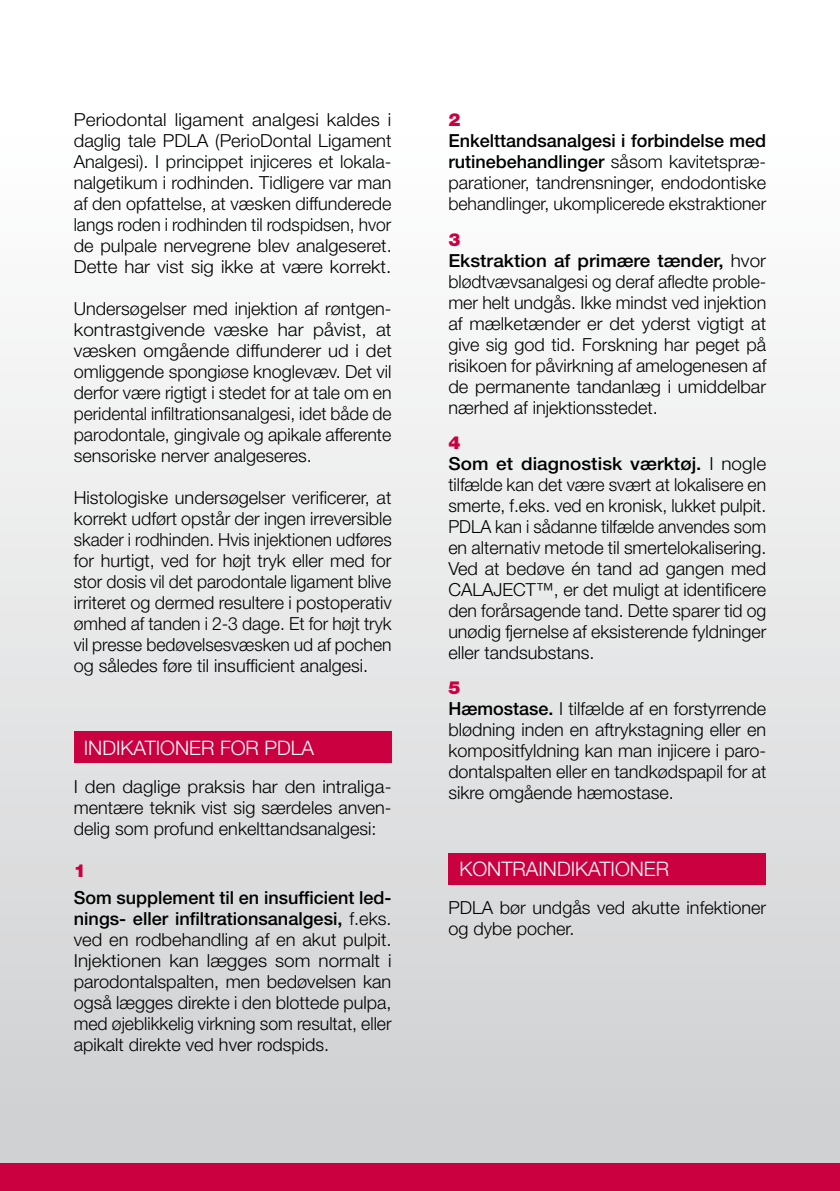
<style>
.page{position:relative;width:840px;height:1191px;background:#fff}
.page>*{position:absolute;margin:0;border:0;box-sizing:border-box;transform-origin:0 0}
.t1{font:300 20px "Helvetica Neue LT Std";color:#fff}
.t2{font:300 18px/21px "Helvetica Neue LT Std";color:#000;text-align:justify}
.t3{font:300 18px/21px "Helvetica Neue LT Std";color:#000;scale:1.05 1}
.t4{font:300 18px/21px "Helvetica Neue LT Std";color:#000;text-align:justify;scale:1.04 1}
.t5{font:900 18px "Helvetica Neue LT Std";color:#cb0040}
.s1{font-weight:500}
.s2{font-weight:900;color:#cb0040}
</style>
<div class="page">
<div style="left:0;top:126px;width:839px;height:1065px;background:linear-gradient(to bottom,#fff,#cdcdcf)"></div>
<div style="left:0;top:1162px;width:839px;height:29px;background:#cb0040"></div>
<div style="left:448px;top:853px;width:317px;height:31px;background:#cb0040"></div>
<div style="left:74px;top:732px;width:317px;height:31px;background:#cb0040"></div>
<p class="t3" style="left:74px;top:109px;width:304px;text-align:justify">Periodontal ligament analgesi kaldes i daglig tale PDLA (PerioDontal Ligament Analgesi). I princippet injiceres et lokala&shy;nalgetikum i rodhinden. Tidligere var man af den opfattelse, at væsken diffunderede langs roden i rodhinden til rodspidsen, hvor de pulpale nervegrene blev analgeseret.<br>Dette har vist sig ikke at være korrekt.</p>
<p class="t2" style="left:74px;top:298px;width:319px">Undersøgelser med injektion af røntgen&shy;kontrastgivende væske har påvist, at væsken omgående diffunderer ud i det omliggende spongiøse knoglevæv. Det vil derfor være rigtigt i stedet for at tale om en peridental infiltrationsanalgesi, idet både de parodontale, gingivale og apikale afferente sensoriske nerver analgeseres.</p>
<p class="t2" style="left:74px;top:487px;width:319px">Histologiske undersøgelser verificerer, at korrekt udført opstår der ingen irreversible skader i rodhinden. Hvis injektionen udføres for hurtigt, ved for højt tryk eller med for stor dosis vil det parodontale ligament blive irriteret og dermed resultere i postoperativ ømhed af tanden i 2-3 dage. Et for højt tryk vil presse bedøvelsesvæsken ud af pochen og således føre til insufficient analgesi.</p>
<p class="t1" style="left:84px;top:736px;width:232px">INDIKATIONER FOR PDLA</p>
<p class="t4" style="left:74px;top:776px;width:307px">I den daglige praksis har den intraliga&shy;mentære teknik vist sig særdeles anven&shy;delig som profund enkelttandsanalgesi:</p>
<p class="t5" style="left:74px;top:860px;width:14px">1</p>
<p class="t2" style="left:74px;top:886px;width:319px"><span class="s1">Som supplement til en insufficient led&shy;nings- eller infiltrationsanalgesi,</span> f.eks. ved en rodbehandling af en akut pulpit.<br>Injektionen kan lægges som normalt i parodontalspalten, men bedøvelsen kan også lægges direkte i den blottede pulpa, med øjeblikkelig virkning som resultat, eller apikalt direkte ved hver rodspids.</p>
<p class="t5" style="left:448px;top:109px;width:14px">2</p>
<p class="t2" style="left:448px;top:130px;width:319px"><span class="s1">Enkelttandsanalgesi i forbindelse med rutinebehandlinger</span> såsom kavitetspræ&shy;parationer, tandrensninger, endodontiske behandlinger, ukomplicerede ekstraktioner</p>
<p class="t3" style="left:448px;top:228px;width:304px"><span class="s2">3<br></span><span class="s1">Ekstraktion af primære tænder,</span> hvor blødtvævsanalgesi og deraf afledte proble&shy;mer helt undgås. Ikke mindst ved injektion af mælketænder er det yderst vigtigt at give sig god tid. Forskning har peget på risikoen for påvirkning af amelogenesen af de permanente tandanlæg i umiddelbar nærhed af injektionsstedet.</p>
<p class="t3" style="left:448px;top:431px;width:304px"><span class="s2">4<br></span><span class="s1">Som et diagnostisk værktøj.</span> I nogle tilfælde kan det være svært at lokalisere en smerte, f.eks. ved en kronisk, lukket pulpit.<br>PDLA kan i sådanne tilfælde anvendes som en alternativ metode til smertelokalisering.<br>Ved at bedøve én tand ad gangen med CALAJECT™, er det muligt at identificere den forårsagende tand. Dette sparer tid og unødig fjernelse af eksisterende fyldninger eller tandsubstans.</p>
<p class="t2" style="left:448px;top:676px;width:319px;text-align:left"><span class="s2">5<br></span><span class="s1">Hæmostase.</span> I tilfælde af en forstyrrende blødning inden en aftrykstagning eller en kompositfyldning kan man injicere i paro&shy;dontalspalten eller en tandkødspapil for at sikre omgående hæmostase.</p>
<p class="t1" style="left:459px;top:856px;width:211px">KONTRAINDIKATIONER</p>
<p class="t2" style="left:448px;top:896px;width:319px">PDLA bør undgås ved akutte infektioner og dybe pocher.</p>
</div>
